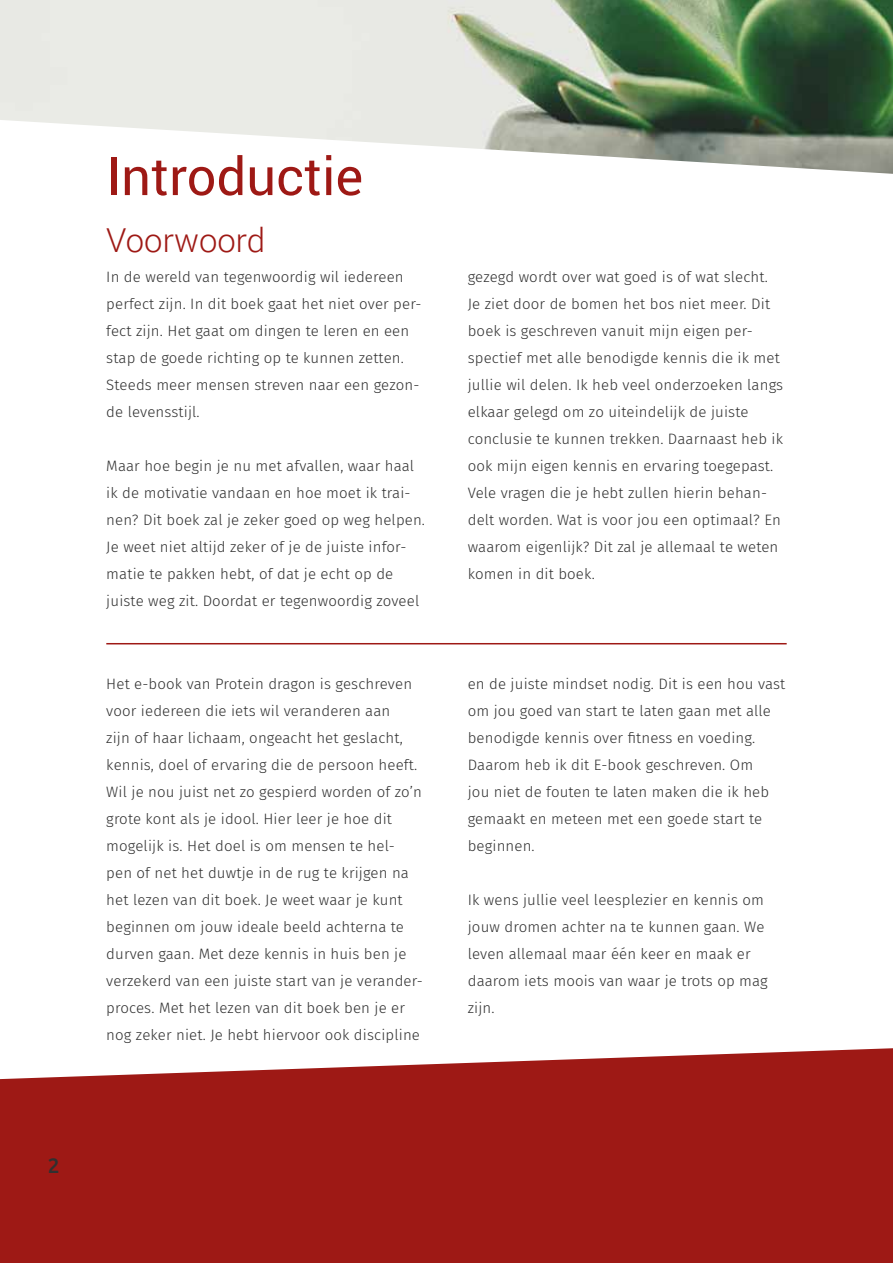
<style>
.page{position:relative;width:893px;height:1263px;background:#fff}
.page>*{position:absolute;margin:0;border:0;box-sizing:border-box;transform-origin:0 0}
.t1{font:52.5px "Roboto";color:#9e1915}
.t2{font:300 33px "Roboto";color:#9e1915}
.t3{font:500 21px "Ubuntu";color:#303030}
.t4{font:300 15px/27px "Fira Sans";letter-spacing:.01em;color:#303030}
</style>
<div class="page">
<img style="left:0;top:0;width:893px;height:174px">
<hr style="left:106px;top:643px;width:681px;height:1px;background:#9e1915">
<svg style="left:0;top:1048px;width:893px;height:215px;background:#a52a26"></svg>
<h3 class="t3" style="left:48px;top:1152px;width:13px">2</h3>
<h1 class="t1" style="left:106px;top:140px;width:258px">Introductie</h1>
<h2 class="t2" style="left:106px;top:217px;width:160px">Voorwoord</h2>
<p class="t4" style="left:106px;top:263px;width:317px">In de wereld van tegenwoordig wil iedereen perfect zijn. In dit boek gaat het niet over per&shy;fect zijn. Het gaat om dingen te leren en een stap de goede richting op te kunnen zetten.<br>Steeds meer mensen streven naar een gezon&shy;de levensstijl.</p>
<p class="t4" style="left:106px;top:452px;width:320px">Maar hoe begin je nu met afvallen, waar haal ik de motivatie vandaan en hoe moet ik trai&shy;nen? Dit boek zal je zeker goed op weg helpen.<br>Je weet niet altijd zeker of je de juiste infor&shy;matie te pakken hebt, of dat je echt op de juiste weg zit. Doordat er tegenwoordig zoveel</p>
<p class="t4" style="left:106px;top:670px;width:318px">Het e-book van Protein dragon is geschreven voor iedereen die iets wil veranderen aan<br>zijn of haar lichaam, ongeacht het geslacht, kennis, doel of ervaring die de persoon heeft.<br>Wil je nou juist net zo gespierd worden of zo’n grote kont als je idool. Hier leer je hoe dit mogelijk is. Het doel is om mensen te hel&shy;pen of net het duwtje in de rug te krijgen na het lezen van dit boek. Je weet waar je kunt beginnen om jouw ideale beeld achterna te durven gaan. Met deze kennis in huis ben je verzekerd van een juiste start van je verander&shy;proces. Met het lezen van dit boek ben je er nog zeker niet. Je hebt hiervoor ook discipline</p>
<p class="t4" style="left:468px;top:263px;width:317px">gezegd wordt over wat goed is of wat slecht.<br>Je ziet door de bomen het bos niet meer. Dit boek is geschreven vanuit mijn eigen per&shy;spectief met alle benodigde kennis die ik met jullie wil delen. Ik heb veel onderzoeken langs elkaar gelegd om zo uiteindelijk de juiste conclusie te kunnen trekken. Daarnaast heb ik ook mijn eigen kennis en ervaring toegepast.<br>Vele vragen die je hebt zullen hierin behan&shy;delt worden. Wat is voor jou een optimaal? En waarom eigenlijk? Dit zal je allemaal te weten komen in dit boek.</p>
<p class="t4" style="left:468px;top:670px;width:319px">en de juiste mindset nodig. Dit is een hou vast om jou goed van start te laten gaan met alle benodigde kennis over fitness en voeding.<br>Daarom heb ik dit E-book geschreven. Om<br>jou niet de fouten te laten maken die ik heb gemaakt en meteen met een goede start te beginnen.</p>
<p class="t4" style="left:468px;top:886px;width:302px">Ik wens jullie veel leesplezier en kennis om jouw dromen achter na te kunnen gaan. We leven allemaal maar één keer en maak er daarom iets moois van waar je trots op mag zijn.</p>
</div>
